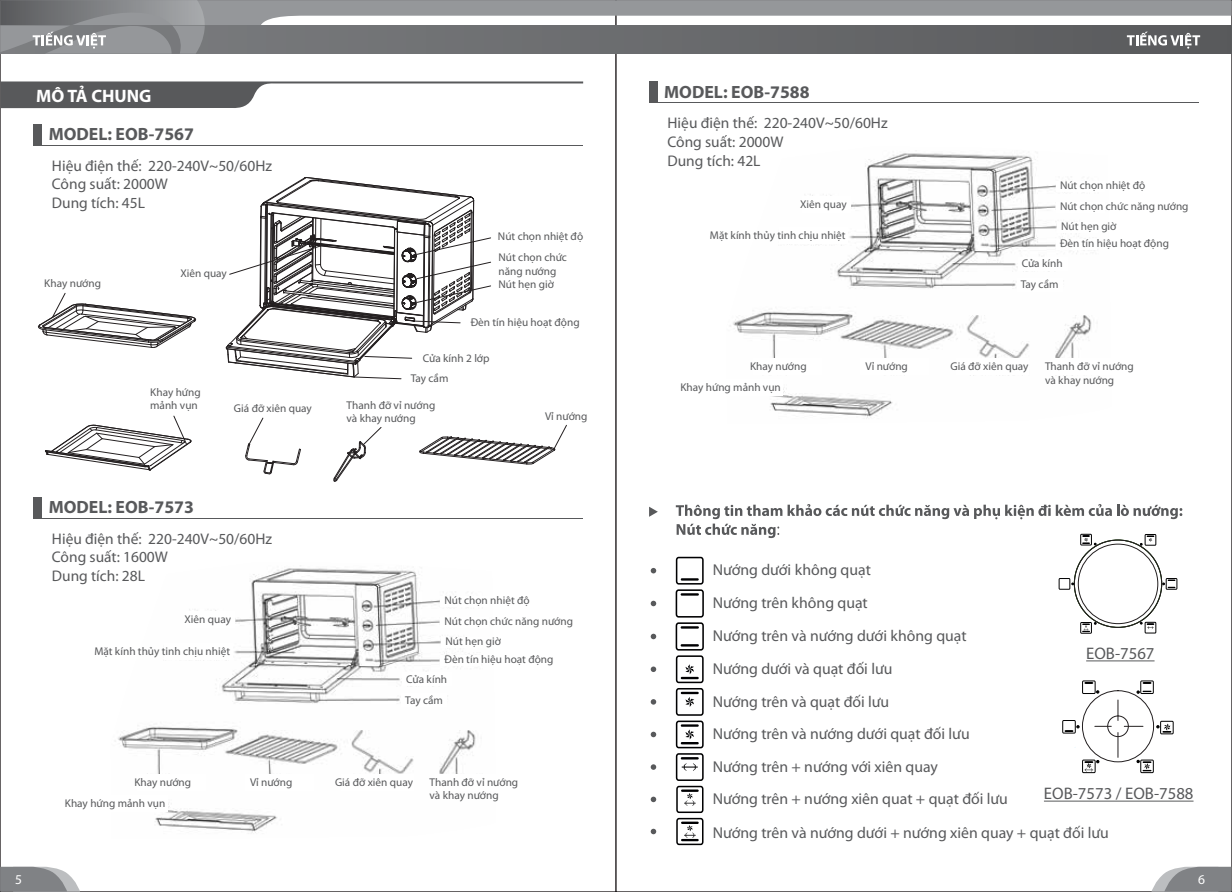
<style>
.page{position:relative;width:1232px;height:892px;background:#fff}
.page>*{position:absolute;margin:0;border:0;box-sizing:border-box;transform-origin:0 0}
.t1{font:700 18px "Myriad Pro";color:#fff}
.t2{font:700 17.7px "Myriad Pro";color:#58595b}
.t3{font:16.65px "Myriad Pro";color:#58595b}
.t4{font:15.75px/32.7px "Myriad Pro";color:#58595b}
.t5{font:15.45px/18.5px "Myriad Pro";color:#58595b}
.t6{font:13.5px "Myriad Pro";color:#fff}
.t7{font:11.25px/13.5px "Myriad Pro";color:#58595b}
</style>
<div class="page">
<svg style="left:1152px;top:866px;width:78px;height:25px;background:#9b9d9f"></svg>
<svg style="left:0;top:866px;width:80px;height:25px;background:#9b9d9f"></svg>
<svg style="left:0;top:0;width:1231px;height:55px;fill:#95979a"></svg>
<svg style="left:205px;top:26px;width:1025px;height:28px;background:#68696c"></svg>
<svg style="left:1126px;top:32px;width:73px;height:17px"></svg>
<svg style="left:0;top:0;width:205px;height:54px;background:#8b8d90"></svg>
<svg style="left:0;top:81px;width:583px;height:27px"></svg>
<hr style="left:34px;top:145px;width:549px;height:1px;background:#58595b">
<div style="left:33px;top:124px;width:9px;height:21px;background:#58595b"></div>
<hr style="left:34px;top:518px;width:549px;height:1px;background:#58595b">
<div style="left:33px;top:497px;width:9px;height:21px;background:#58595b"></div>
<img style="left:115px;top:568px;width:361px;height:265px">
<div style="left:401px;top:693px;width:45px;height:13px;background:#fff"></div>
<div style="left:402px;top:672px;width:50px;height:13px;background:#fff"></div>
<div style="left:440px;top:654px;width:41px;height:11px;background:#fff"></div>
<div style="left:441px;top:637px;width:41px;height:10px;background:#fff"></div>
<div style="left:440px;top:617px;width:48px;height:10px;background:#fff"></div>
<div style="left:440px;top:596px;width:48px;height:11px;background:#fff"></div>
<div style="left:186px;top:611px;width:48px;height:16px;background:#fff"></div>
<div style="left:164px;top:643px;width:68px;height:16px;background:#fff"></div>
<div style="left:137px;top:773px;width:69px;height:17px;background:#fff"></div>
<div style="left:99px;top:794px;width:68px;height:17px;background:#fff"></div>
<div style="left:245px;top:773px;width:68px;height:17px;background:#fff"></div>
<div style="left:341px;top:773px;width:72px;height:17px;background:#fff"></div>
<div style="left:435px;top:773px;width:69px;height:17px;background:#fff"></div>
<svg style="left:649px;top:506px;width:8px;height:10px"></svg>
<svg style="left:650px;top:568px;width:6px;height:5px"></svg>
<svg style="left:650px;top:600px;width:6px;height:6px"></svg>
<svg style="left:650px;top:633px;width:6px;height:6px"></svg>
<svg style="left:650px;top:666px;width:6px;height:5px"></svg>
<svg style="left:650px;top:699px;width:6px;height:5px"></svg>
<svg style="left:650px;top:731px;width:6px;height:6px"></svg>
<svg style="left:650px;top:764px;width:6px;height:5px"></svg>
<svg style="left:650px;top:796px;width:6px;height:5px"></svg>
<svg style="left:650px;top:828px;width:6px;height:6px"></svg>
<div style="left:1107px;top:715px;width:21px;height:21px;border:1px solid #231f20;border-radius:50%"></div>
<svg style="left:1095px;top:725px;width:15px;height:1px"></svg>
<svg style="left:1082px;top:680px;width:16px;height:14px"></svg>
<svg style="left:1082px;top:759px;width:16px;height:14px"></svg>
<svg style="left:1062px;top:720px;width:16px;height:13px"></svg>
<svg style="left:1117px;top:680px;width:56px;height:93px"></svg>
<hr style="left:1043px;top:800px;width:150px;height:1px;background:#58595b">
<hr style="left:1085px;top:660px;width:69px;height:1px;background:#58595b">
<svg style="left:675px;top:556px;width:29px;height:290px"></svg>
<hr style="left:649px;top:102px;width:549px;height:1px;background:#58595b">
<div style="left:649px;top:81px;width:8px;height:22px;background:#58595b"></div>
<img style="left:730px;top:153px;width:365px;height:266px">
<div style="left:1016px;top:278px;width:46px;height:13px;background:#fff"></div>
<div style="left:1017px;top:257px;width:50px;height:13px;background:#fff"></div>
<div style="left:1055px;top:239px;width:41px;height:11px;background:#fff"></div>
<div style="left:1056px;top:221px;width:41px;height:11px;background:#fff"></div>
<div style="left:1055px;top:202px;width:48px;height:10px;background:#fff"></div>
<div style="left:1055px;top:181px;width:48px;height:10px;background:#fff"></div>
<div style="left:801px;top:196px;width:49px;height:16px;background:#fff"></div>
<div style="left:779px;top:227px;width:68px;height:16px;background:#fff"></div>
<div style="left:752px;top:358px;width:69px;height:16px;background:#fff"></div>
<div style="left:714px;top:379px;width:69px;height:16px;background:#fff"></div>
<div style="left:860px;top:358px;width:68px;height:16px;background:#fff"></div>
<div style="left:956px;top:358px;width:72px;height:16px;background:#fff"></div>
<div style="left:1050px;top:358px;width:69px;height:16px;background:#fff"></div>
<svg style="left:419px;top:424px;width:148px;height:40px"></svg>
<svg style="left:37px;top:293px;width:160px;height:55px"></svg>
<svg style="left:245px;top:417px;width:56px;height:57px"></svg>
<svg style="left:333px;top:427px;width:48px;height:54px"></svg>
<svg style="left:45px;top:415px;width:147px;height:55px"></svg>
<svg style="left:226px;top:177px;width:265px;height:202px"></svg>
<svg style="left:1058px;top:578px;width:15px;height:12px"></svg>
<svg style="left:1139px;top:621px;width:17px;height:12px"></svg>
<svg style="left:675px;top:504px;width:506px;height:42px"></svg>
<svg style="left:1162px;top:578px;width:15px;height:12px"></svg>
<svg style="left:1080px;top:621px;width:15px;height:12px"></svg>
<h1 class="t1" style="left:36px;top:84px;width:117px">MÔ TẢ CHUNG</h1>
<h2 class="t2" style="left:49px;top:122px;width:147px">MODEL: EOB-7567</h2>
<h3 class="t5" style="left:52px;top:156px;width:222px">Hiệu điện thế: 220-240V~50/60Hz<br>Công suất: 2000W<br>Dung tích: 45L</h3>
<p class="t7" style="left:44px;top:276px;width:58px">Khay nướng</p>
<p class="t7" style="left:180px;top:266px;width:48px">Xiên quay</p>
<p class="t7" style="left:150px;top:385px;width:52px">Khay hứng mảnh vụn</p>
<p class="t7" style="left:234px;top:401px;width:79px">Giá đỡ xiên quay</p>
<h2 class="t2" style="left:49px;top:495px;width:147px">MODEL: EOB-7573</h2>
<h3 class="t5" style="left:52px;top:529px;width:222px">Hiệu điện thế: 220-240V~50/60Hz<br>Công suất: 1600W<br>Dung tích: 28L</h3>
<p class="t7" style="left:184px;top:612px;width:48px">Xiên quay</p>
<p class="t7" style="left:94px;top:644px;width:137px">Mặt kính thủy tinh chịu nhiệt</p>
<p class="t7" style="left:498px;top:229px;width:87px">Nút chọn nhiệt độ</p>
<p class="t7" style="left:498px;top:250px;width:70px">Nút chọn chức năng nướng</p>
<p class="t7" style="left:498px;top:277px;width:57px">Nút hẹn giờ</p>
<p class="t7" style="left:470px;top:315px;width:110px">Đèn tín hiệu hoạt động</p>
<p class="t7" style="left:422px;top:351px;width:68px">Cửa kính 2 lớp</p>
<p class="t7" style="left:410px;top:371px;width:39px">Tay cầm</p>
<p class="t7" style="left:346px;top:398px;width:90px">Thanh đỡ vỉ nướng và khay nướng</p>
<p class="t7" style="left:545px;top:409px;width:44px">Vỉ nướng</p>
<p class="t7" style="left:444px;top:593px;width:87px">Nút chọn nhiệt độ</p>
<p class="t7" style="left:444px;top:614px;width:130px">Nút chọn chức năng nướng</p>
<p class="t7" style="left:445px;top:634px;width:57px">Nút hẹn giờ</p>
<p class="t7" style="left:444px;top:652px;width:110px">Đèn tín hiệu hoạt động</p>
<p class="t7" style="left:406px;top:672px;width:42px">Cửa kính</p>
<p class="t7" style="left:405px;top:692px;width:39px">Tay cầm</p>
<p class="t7" style="left:65px;top:771px;width:128px;line-height:21px;text-indent:70px">Khay nướng<br>Khay hứng mảnh vụn</p>
<p class="t7" style="left:250px;top:775px;width:44px">Vỉ nướng</p>
<p class="t7" style="left:335px;top:775px;width:79px">Giá đỡ xiên quay</p>
<p class="t7" style="left:429px;top:775px;width:90px">Thanh đỡ vỉ nướng và khay nướng</p>
<h2 class="t2" style="left:664px;top:80px;width:147px">MODEL: EOB-7588</h2>
<h3 class="t5" style="left:667px;top:114px;width:222px">Hiệu điện thế: 220-240V~50/60Hz<br>Công suất: 2000W<br>Dung tích: 42L</h3>
<p class="t7" style="left:800px;top:197px;width:48px">Xiên quay</p>
<p class="t7" style="left:709px;top:229px;width:137px">Mặt kính thủy tinh chịu nhiệt</p>
<p class="t7" style="left:1059px;top:178px;width:87px">Nút chọn nhiệt độ</p>
<p class="t7" style="left:1059px;top:199px;width:130px">Nút chọn chức năng nướng</p>
<p class="t7" style="left:1060px;top:219px;width:57px">Nút hẹn giờ</p>
<p class="t7" style="left:1059px;top:236px;width:110px">Đèn tín hiệu hoạt động</p>
<p class="t7" style="left:1021px;top:257px;width:42px">Cửa kính</p>
<p class="t7" style="left:1020px;top:277px;width:39px">Tay cầm</p>
<p class="t7" style="left:680px;top:356px;width:128px;line-height:21px;text-indent:70px">Khay nướng<br>Khay hứng mảnh vụn</p>
<p class="t7" style="left:865px;top:359px;width:44px">Vỉ nướng</p>
<p class="t7" style="left:950px;top:359px;width:79px">Giá đỡ xiên quay</p>
<p class="t7" style="left:1044px;top:359px;width:90px">Thanh đỡ vỉ nướng và khay nướng</p>
<h3 class="t4" style="left:712px;top:553px;width:258px">Nướng dưới không quạt<br>Nướng trên không quạt<br>Nướng trên và nướng dưới không quạt<br>Nướng dưới và quạt đối lưu<br>Nướng trên và quạt đối lưu<br>Nướng trên và nướng dưới quạt đối lưu<br>Nướng trên + nướng với xiên quay</h3>
<h3 class="t3" style="left:1085px;top:643px;width:70px">EOB-7567</h3>
<h3 class="t3" style="left:1043px;top:783px;width:151px">EOB-7573 / EOB-7588</h3>
<h3 class="t4" style="left:712px;top:781px;width:398px;line-height:33.9px">Nướng trên + nướng xiên quat + quạt đối lưu<br>Nướng trên và nướng dưới + nướng xiên quay + quạt đối lưu</h3>
<p class="t6" style="left:15px;top:870px;width:8px">5</p>
<p class="t6" style="left:1197px;top:870px;width:8px">6</p>
</div>
